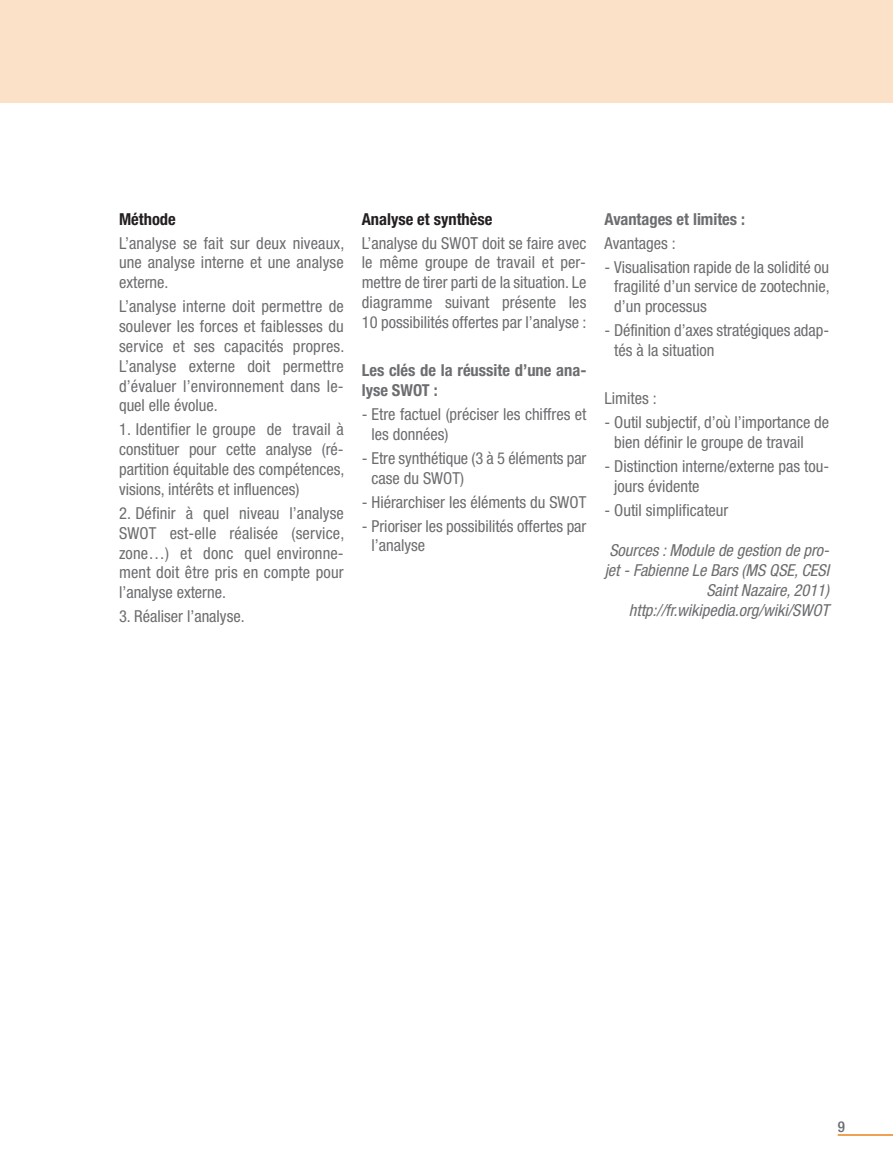
<style>
.page{position:relative;width:893px;height:1170px;background:#fff}
.page>*{position:absolute;margin:0;border:0;box-sizing:border-box;transform-origin:0 0}
.t1{font:condensed 16.5px/19.8px "Helvetica Neue";color:#6c6d70;text-align:justify}
.t2{font:italic condensed 16.5px/19.8px "Helvetica Neue";color:#6c6d70;text-align:right}
.t3{font:700 condensed 16.5px/19.8px "Helvetica Neue";color:#6c6d70}
.t4{font:700 condensed 16.5px "Helvetica Neue";color:#231f20}
.t5{font:500 condensed 15px "Helvetica Neue";color:#6c6d70}
</style>
<div class="page">
<hr style="left:838px;top:1134px;width:55px;height:1px;background:#ea841d">
<hr style="left:0;top:101px;width:893px;height:2px;background:#6c6d70">
<div style="left:0;top:0;width:893px;height:102px;background:#fbe1c7"></div>
<p class="t4" style="left:119px;top:213px;width:58px">Méthode</p>
<p class="t1" style="left:119px;top:234px;width:227px">L’analyse se fait sur deux niveaux, une analyse interne et une analyse externe.</p>
<p class="t1" style="left:119px;top:298px;width:227px">L’analyse interne doit permettre de soulever les forces et faiblesses du service et ses capacités propres.<br>L’analyse externe doit permettre d’évaluer l’environnement dans le&shy;quel elle évolue.</p>
<p class="t1" style="left:119px;top:421px;width:227px">1. Identifier le groupe de travail à constituer pour cette analyse (ré&shy;partition équitable des compétences, visions, intérêts et influences)</p>
<p class="t1" style="left:119px;top:504px;width:227px">2. Définir à quel niveau l’analyse SWOT est-elle réalisée (service, zone…) et donc quel environne&shy;ment doit être pris en compte pour l’analyse externe.</p>
<p class="t1" style="left:119px;top:608px;width:127px">3. Réaliser l’analyse.</p>
<p class="t4" style="left:362px;top:213px;width:132px">Analyse et synthèse</p>
<p class="t1" style="left:362px;top:234px;width:226px">L’analyse du SWOT doit se faire avec le même groupe de travail et per&shy;mettre de tirer parti de la situation. Le diagramme suivant présente les 10 possibilités offertes par l’analyse :</p>
<p class="t3" style="left:362px;top:361px;width:226px">Les clés de la réussite d’une ana&shy;lyse SWOT :</p>
<p class="t1" style="left:371px;top:405px;width:216px;text-indent:-10px">- Etre factuel (préciser les chiffres et les données)</p>
<p class="t1" style="left:371px;top:449px;width:216px;text-indent:-10px">- Etre synthétique (3 à 5 éléments par case du SWOT)</p>
<p class="t1" style="left:362px;top:493px;width:226px">- Hiérarchiser les éléments du SWOT</p>
<p class="t1" style="left:371px;top:517px;width:216px;text-indent:-10px">- Prioriser les possibilités offertes par l’analyse</p>
<p class="t3" style="left:604px;top:210px;width:142px">Avantages et limites :</p>
<p class="t1" style="left:604px;top:234px;width:73px">Avantages :</p>
<p class="t1" style="left:614px;top:258px;width:217px;text-indent:-10px">- Visualisation rapide de la solidité ou fragilité d’un service de zootechnie, d’un processus</p>
<p class="t1" style="left:614px;top:322px;width:216px;text-indent:-10px">- Définition d’axes stratégiques adap&shy;tés à la situation</p>
<p class="t1" style="left:604px;top:390px;width:54px">Limites :</p>
<p class="t1" style="left:614px;top:414px;width:216px;text-indent:-10px">- Outil subjectif, d’où l’importance de bien définir le groupe de travail</p>
<p class="t1" style="left:614px;top:458px;width:216px;text-indent:-10px">- Distinction interne/externe pas tou&shy;jours évidente</p>
<p class="t1" style="left:604px;top:501px;width:125px">- Outil simplificateur</p>
<p class="t2" style="left:605px;top:542px;width:226px">Sources : Module de gestion de pro&shy;jet - Fabienne Le Bars (MS QSE, CESI<br>Saint Nazaire, 2011) http://fr.wikipedia.org/wiki/SWOT</p>
<p class="t5" style="left:838px;top:1120px;width:9px">9</p>
</div>
